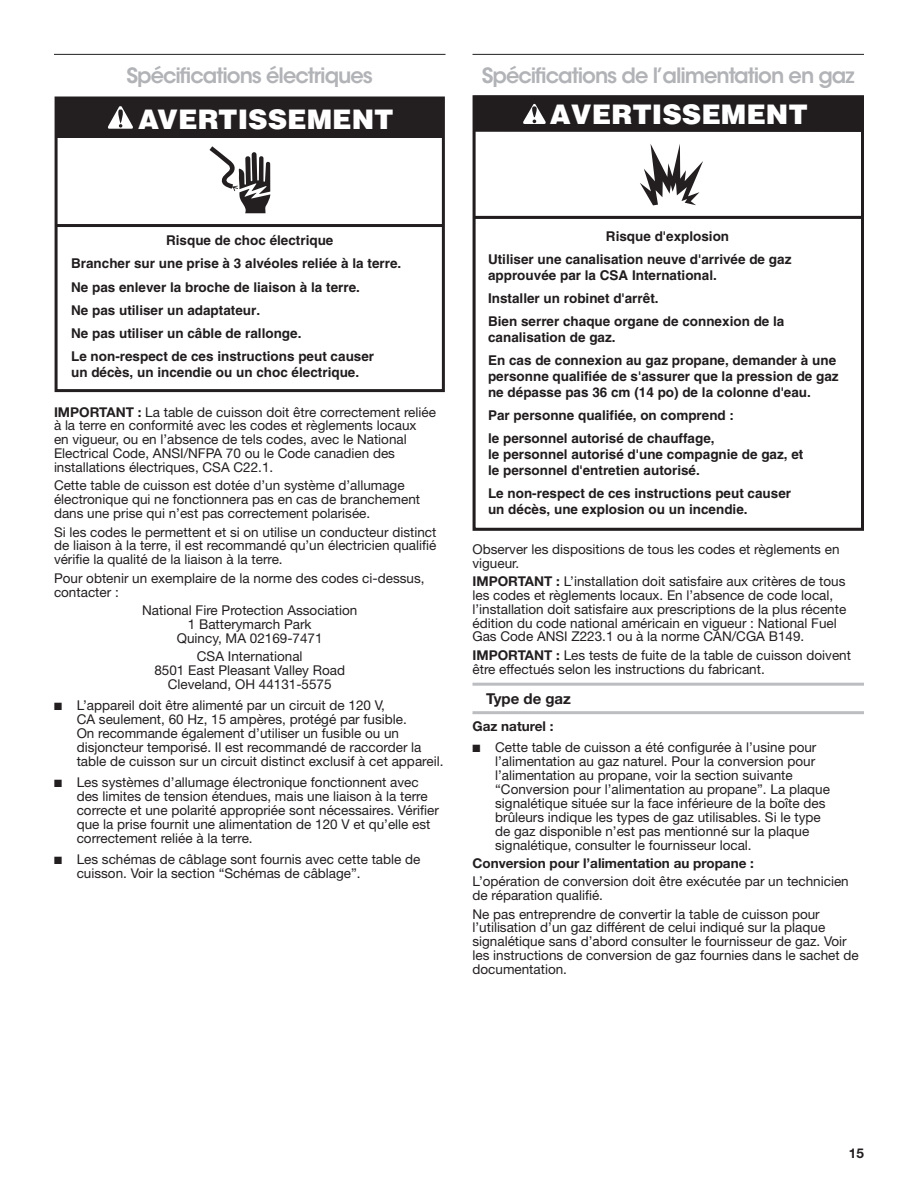
<style>
.page{position:relative;width:918px;height:1188px;background:#fff}
.page>*{position:absolute;margin:0;border:0;box-sizing:border-box;transform-origin:0 0}
.t1{font:900 27px "Helvetica";color:#fff}
.Heading_2{font:600 21px "ITC Avant Garde Std";letter-spacing:-.05em;color:#b2b3b7}
.Heading_3_Rules{font:700 15px "Helvetica Neue";color:#231f20}
.Body{font:13.5px/13.8px "Helvetica Neue LT Std";color:#231f20}
.t2{font:700 13.5px/23.2px "Helvetica";color:#211d1e}
.Body_Centered{font:13.5px/13.8px "Helvetica Neue LT Std";color:#231f20;text-align:center}
.Body_Bold{font:700 13.5px "Helvetica Neue LT Std";color:#231f20}
.s1{font-weight:700}
</style>
<div class="page">
<hr style="left:54px;top:54px;width:392px;height:1px;background:#231f20">
<hr style="left:472px;top:54px;width:392px;height:1px;background:#231f20">
<hr style="left:472px;top:683px;width:392px;height:3px;background:#bcbdc0">
<hr style="left:472px;top:711px;width:392px;height:3px;background:#bcbdc0">
<hr style="left:56px;top:224px;width:387px;height:3px;background:#231f20">
<div style="left:56px;top:98px;width:387px;height:39px;background:#231f20"></div>
<svg style="left:108px;top:106px;width:25px;height:23px"></svg>
<div style="left:55px;top:97px;width:390px;height:295px;border:3px solid #231f20"></div>
<svg style="left:210px;top:146px;width:60px;height:67px"></svg>
<hr style="left:474px;top:216px;width:389px;height:3px;background:#211d1e">
<div style="left:473px;top:95px;width:391px;height:436px;border:3px solid #211d1e"></div>
<div style="left:474px;top:96px;width:388px;height:36px;background:#211d1e"></div>
<svg style="left:523px;top:104px;width:23px;height:20px"></svg>
<svg style="left:640px;top:144px;width:63px;height:61px"></svg>
<h2 class="Heading_2" style="left:127px;top:62px;width:248px">Spécifications électriques</h2>
<p class="t1" style="left:138px;top:101px;width:257px">AVERTISSEMENT</p>
<h2 class="Heading_2" style="left:482px;top:62px;width:374px">Spécifications de l’alimentation en gaz</h2>
<p class="t1" style="left:550px;top:97px;width:259px">AVERTISSEMENT</p>
<p class="t2" style="left:71px;top:229px;width:332px;text-indent:95px">Risque de choc électrique<br>Brancher sur une prise à 3 alvéoles reliée à la terre.<br>Ne pas enlever la broche de liaison à la terre.<br>Ne pas utiliser un adaptateur.<br>Ne pas utiliser un câble de rallonge.<br>Le non-respect de ces instructions peut causer</p>
<p class="t2" style="left:71px;top:361px;width:290px">un décès, un incendie ou un choc électrique.</p>
<p class="Body" style="left:54px;top:405px;width:384px"><span class="s1">IMPORTANT :</span> La table de cuisson doit être correctement reliée à la terre en conformité avec les codes et règlements locaux<br>en vigueur, ou en l’absence de tels codes, avec le National Electrical Code, ANSI/NFPA 70 ou le Code canadien des installations électriques, CSA C22.1.</p>
<p class="Body" style="left:54px;top:479px;width:368px">Cette table de cuisson est dotée d’un système d’allumage électronique qui ne fonctionnera pas en cas de branchement dans une prise qui n’est pas correctement polarisée.</p>
<p class="Body" style="left:54px;top:525px;width:384px;text-align:justify">Si les codes le permettent et si on utilise un conducteur distinct de liaison à la terre, il est recommandé qu’un électricien qualifié vérifie la qualité de la liaison à la terre.</p>
<p class="Body" style="left:54px;top:571px;width:372px">Pour obtenir un exemplaire de la norme des codes ci-dessus, contacter :</p>
<p class="Body_Centered" style="left:142px;top:603px;width:217px">National Fire Protection Association<br>1 Batterymarch Park<br>Quincy, MA 02169-7471</p>
<p class="Body_Centered" style="left:154px;top:649px;width:192px">CSA International<br>8501 East Pleasant Valley Road<br>Cleveland, OH 44131-5575</p>
<p class="Body" style="left:77px;top:698px;width:368px;text-indent:-23px">■ L’appareil doit être alimenté par un circuit de 120 V,<br>CA seulement, 60 Hz, 15 ampères, protégé par fusible.<br>On recommande également d’utiliser un fusible ou un disjoncteur temporisé. Il est recommandé de raccorder la table de cuisson sur un circuit distinct exclusif à cet appareil.</p>
<p class="Body" style="left:77px;top:775px;width:364px;text-indent:-23px">■ Les systèmes d’allumage électronique fonctionnent avec des limites de tension étendues, mais une liaison à la terre correcte et une polarité appropriée sont nécessaires. Vérifier que la prise fournit une alimentation de 120 V et qu’elle est correctement reliée à la terre.</p>
<p class="Body" style="left:77px;top:852px;width:345px;text-indent:-23px">■ Les schémas de câblage sont fournis avec cette table de cuisson. Voir la section “Schémas de câblage”.</p>
<p class="t2" style="left:488px;top:224px;width:305px;text-indent:118px">Risque d'explosion<br>Utiliser une canalisation neuve d'arrivée de gaz</p>
<p class="t2" style="left:488px;top:263px;width:298px">approuvée par la CSA International.<br>Installer un robinet d'arrêt.<br>Bien serrer chaque organe de connexion de la</p>
<p class="t2" style="left:488px;top:326px;width:350px">canalisation de gaz.<br>En cas de connexion au gaz propane, demander à une</p>
<p class="t2" style="left:488px;top:368px;width:352px;line-height:15.8px">personne qualifiée de s'assurer que la pression de gaz ne dépasse pas 36 cm (14 po) de la colonne d'eau.</p>
<p class="t2" style="left:488px;top:404px;width:248px">Par personne qualifiée, on comprend : le personnel autorisé de chauffage,</p>
<p class="t2" style="left:488px;top:446px;width:317px;line-height:15.8px">le personnel autorisé d'une compagnie de gaz, et le personnel d'entretien autorisé.</p>
<p class="t2" style="left:488px;top:485px;width:305px;line-height:15.8px">Le non-respect de ces instructions peut causer un décès, une explosion ou un incendie.</p>
<p class="Body" style="left:472px;top:542px;width:369px">Observer les dispositions de tous les codes et règlements en vigueur.</p>
<p class="Body" style="left:472px;top:574px;width:375px"><span class="s1">IMPORTANT :</span> L’installation doit satisfaire aux critères de tous les codes et règlements locaux. En l’absence de code local, l’installation doit satisfaire aux prescriptions de la plus récente édition du code national américain en vigueur : National Fuel Gas Code ANSI Z223.1 ou à la norme CAN/CGA B149.</p>
<p class="Body" style="left:472px;top:648px;width:380px"><span class="s1">IMPORTANT :</span> Les tests de fuite de la table de cuisson doivent être effectués selon les instructions du fabricant.</p>
<h3 class="Heading_3_Rules" style="left:486px;top:689px;width:87px">Type de gaz</h3>
<p class="Body_Bold" style="left:472px;top:718px;width:83px">Gaz naturel :</p>
<p class="Body" style="left:495px;top:741px;width:336px;text-indent:-23px">■ Cette table de cuisson a été configurée à l’usine pour l’alimentation au gaz naturel. Pour la conversion pour l’alimentation au propane, voir la section suivante “Conversion pour l’alimentation au propane”. La plaque signalétique située sur la face inférieure de la boîte des brûleurs indique les types de gaz utilisables. Si le type de gaz disponible n’est pas mentionné sur la plaque signalétique, consulter le fournisseur local.</p>
<p class="Body_Bold" style="left:472px;top:855px;width:283px">Conversion pour l’alimentation au propane :</p>
<p class="Body" style="left:472px;top:874px;width:378px">L’opération de conversion doit être exécutée par un technicien de réparation qualifié.</p>
<p class="Body" style="left:472px;top:907px;width:388px">Ne pas entreprendre de convertir la table de cuisson pour l’utilisation d’un gaz différent de celui indiqué sur la plaque signalétique sans d’abord consulter le fournisseur de gaz. Voir les instructions de conversion de gaz fournies dans le sachet de documentation.</p>
<p class="Body_Bold" style="left:849px;top:1145px;width:17px">15</p>
</div>
